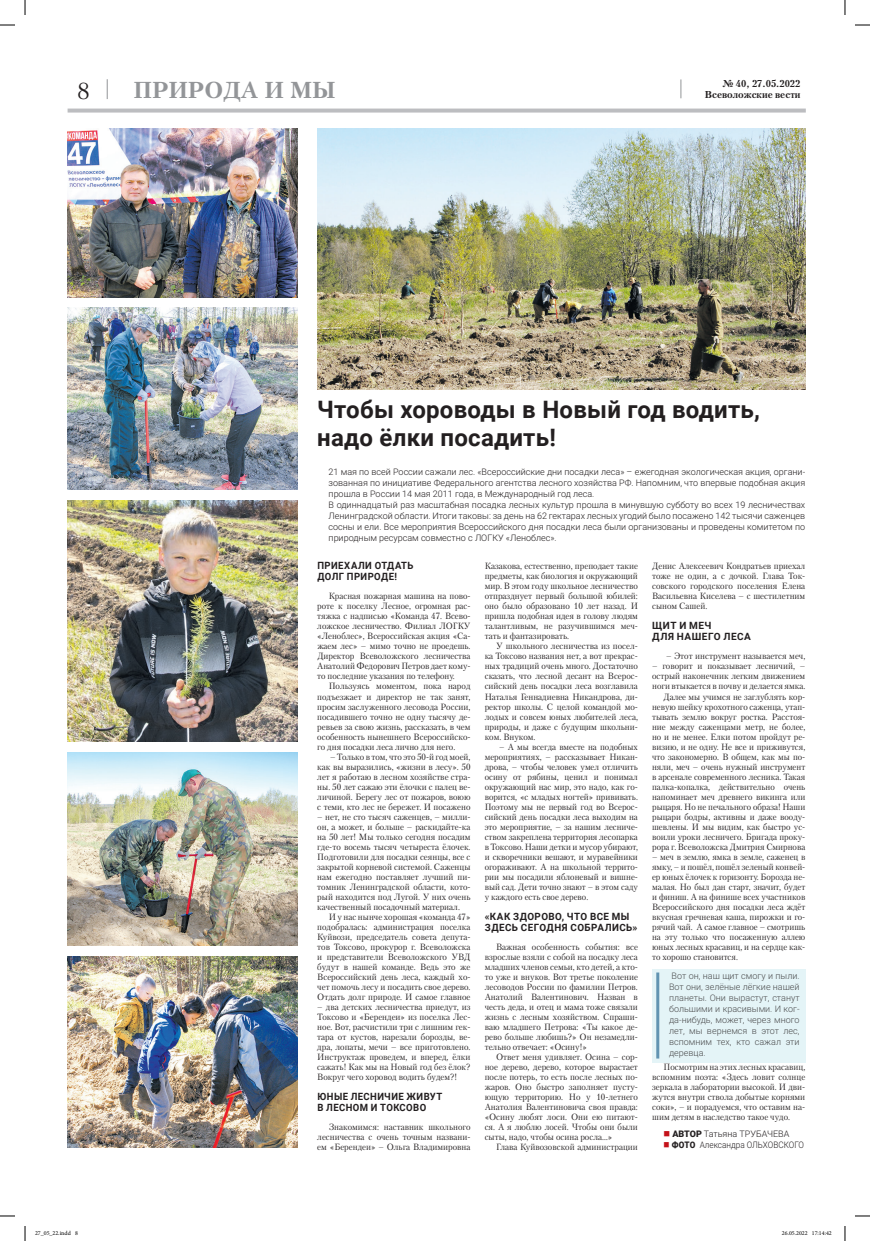
<style>
.page{position:relative;width:870px;height:1241px;background:#fff}
.page>*{position:absolute;margin:0;border:0;box-sizing:border-box;transform-origin:0 0}
.t1{font:700 24px/28px "Roboto";letter-spacing:.01em;color:#231f20}
.t2{font:700 23px "Petersburg C";color:#939598}
.t3{font:23px "Petersburg C";color:#231f20}
.t4{font:700 10px/11px "Roboto";letter-spacing:.045em;color:#231f20}
.t5{font:700 10px/11px "Roboto";letter-spacing:.045em;color:#231f20;scale:.95 1}
.t6{font:700 10px "Petersburg C";color:#231f20}
.t7{font:9px/10px "Petersburg C";color:#231f20;text-align:justify;scale:.95 1}
.t8{font:9px/10px "Petersburg C";color:#231f20;text-align:justify;scale:.94 1}
.t9{font:300 9px/11px "Roboto";color:#231f20}
.t10{font:300 9px/11px "Roboto";color:#4b4c4d;text-align:justify}
.t11{font:300 9px "Roboto";color:#231f20;scale:.91 1}
.t12{font:6px "Minion Pro";color:#000}
.s1{color:#c4121a}
.s2{font-weight:900}
</style>
<div class="page">
<svg style="left:68px;top:109px;width:737px;height:4px;background:#c3c4c6"></svg>
<svg style="left:107px;top:79px;width:1px;height:20px"></svg>
<svg style="left:680px;top:79px;width:1px;height:19px"></svg>
<div style="left:652px;top:968px;width:153px;height:94px;background:#e4f4f7"></div>
<hr style="left:656px;top:972px;width:3px;height:86px;background:#6294b2">
<img style="left:317px;top:129px;width:488px;height:261px">
<img style="left:68px;top:501px;width:229px;height:240px">
<img style="left:68px;top:129px;width:229px;height:168px">
<img style="left:68px;top:752px;width:229px;height:193px">
<img style="left:68px;top:307px;width:229px;height:183px">
<img style="left:68px;top:956px;width:229px;height:192px">
<svg style="left:0;top:24px;width:15px;height:2px"></svg>
<svg style="left:855px;top:24px;width:14px;height:2px"></svg>
<svg style="left:0;top:1215px;width:15px;height:1px"></svg>
<svg style="left:855px;top:1215px;width:14px;height:1px"></svg>
<svg style="left:24px;top:0;width:2px;height:15px"></svg>
<svg style="left:24px;top:1226px;width:2px;height:15px"></svg>
<svg style="left:844px;top:0;width:1px;height:15px"></svg>
<svg style="left:844px;top:1226px;width:1px;height:15px"></svg>
<h2 class="t3" style="left:77px;top:77px;width:14px">8</h2>
<p class="t6" style="left:721px;top:77px;width:80px">№ 40, 27.05.2022</p>
<h2 class="t2" style="left:133px;top:76px;width:203px">ПРИРОДА И МЫ</h2>
<p class="t6" style="left:704px;top:88px;width:97px">Всеволожские вести</p>
<h1 class="t1" style="left:317px;top:395px;width:444px">Чтобы хороводы в Новый год водить, надо ёлки посадить!</h1>
<p class="t9" style="left:328px;top:465px;width:478px">21 мая по всей России сажали лес. «Всероссийские дни посадки леса» – ежегодная экологическая акция, органи&shy;зованная по инициативе Федерального агентства лесного хозяйства РФ. Напомним, что впервые подобная акция прошла в России 14 мая 2011 года, в Международный год леса.<br>В одиннадцатый раз масштабная посадка лесных культур прошла в минувшую субботу во всех 19 лесничествах Ленинградской области. Итоги таковы: за день на 62 гектарах лесных угодий было посажено 142 тысячи саженцев сосны и ели. Все мероприятия Всероссийского дня посадки леса были организованы и проведены комитетом по природным ресурсам совместно с ЛОГКУ «Леноблес».</p>
<p class="t5" style="left:317px;top:560px;width:102px">ПРИЕХАЛИ ОТДАТЬ<br>ДОЛГ ПРИРОДЕ!</p>
<p class="t8" style="left:317px;top:591px;width:164px;text-indent:11px">Красная пожарная машина на пово&shy;роте к поселку Лесное, огромная рас&shy;тяжка с надписью «Команда 47. Всево&shy;ложское лесничество. Филиал ЛОГКУ «Леноблес», Всероссийская акция «Са&shy;жаем лес» – мимо точно не проедешь.<br>Директор Всеволожского лесничества Анатолий Федорович Петров дает кому&shy;то последние указания по телефону.</p>
<p class="t7" style="left:317px;top:681px;width:163px;text-indent:11px">Пользуясь моментом, пока народ подъезжает и директор не так занят, просим заслуженного лесовода России, посадившего точно не одну тысячу де&shy;ревьев за свою жизнь, рассказать, в чем особенность нынешнего Всероссийско&shy;го дня посадки леса лично для него.</p>
<p class="t7" style="left:317px;top:751px;width:163px;text-indent:13px">– Только в том, что это 50-й год моей, как вы выразились, «жизни в лесу». 50 лет я работаю в лесном хозяйстве стра&shy;ны. 50 лет сажаю эти ёлочки с палец ве&shy;личиной. Берегу лес от пожаров, воюю с теми, кто лес не бережет. И посажено</p>
<p class="t7" style="left:317px;top:811px;width:163px">– нет, не сто тысяч саженцев, – милли&shy;он, а может, и больше – раскидайте-ка на 50 лет! Мы только сегодня посадим где-то восемь тысяч четыреста ёлочек.<br>Подготовили для посадки сеянцы, все с закрытой корневой системой. Саженцы нам ежегодно поставляет лучший пи&shy;томник Ленинградской области, кото&shy;рый находится под Лугой. У них очень качественный посадочный материал.</p>
<p class="t7" style="left:317px;top:911px;width:163px;text-indent:11px">И у нас нынче хорошая «команда 47» подобралась: администрация поселка Куйвози, председатель совета депута&shy;тов Токсово, прокурор г. Всеволожска и представители Всеволожского УВД будут в нашей команде. Ведь это же Всероссийский день леса, каждый хо&shy;чет помочь лесу и посадить свое дерево.<br>Отдать долг природе. И самое главное</p>
<p class="t7" style="left:317px;top:1001px;width:163px">– два детских лесничества приедут, из Токсово и «Берендеи» из поселка Лес&shy;ное. Вот, расчистили три с лишним гек&shy;тара от кустов, нарезали борозды, ве&shy;дра, лопаты, мечи – все приготовлено.<br>Инструктаж проведем, и вперед, ёлки сажать! Как мы на Новый год без ёлок?<br>Вокруг чего хоровод водить будем?!</p>
<p class="t5" style="left:317px;top:1090px;width:133px">ЮНЫЕ ЛЕСНИЧИЕ ЖИВУТ<br>В ЛЕСНОМ И ТОКСОВО</p>
<p class="t7" style="left:317px;top:1121px;width:163px;text-indent:11px">Знакомимся: наставник школьного лесничества с очень точным названи&shy;ем «Берендеи» – Ольга Владимировна</p>
<p class="t7" style="left:484px;top:561px;width:163px">Казакова, естественно, преподает такие предметы, как биология и окружающий мир. В этом году школьное лесничество отпразднует первый большой юбилей: оно было образовано 10 лет назад. И пришла подобная идея в голову людям талантливым, не разучившимся меч&shy;тать и фантазировать.</p>
<p class="t7" style="left:484px;top:641px;width:163px;text-indent:11px">У школьного лесничества из посел&shy;ка Токсово названия нет, а вот прекрас&shy;ных традиций очень много. Достаточно сказать, что лесной десант на Всерос&shy;сийский день посадки леса возглавила Наталья Геннадиевна Никандрова, ди&shy;ректор школы. С целой командой мо&shy;лодых и совсем юных любителей леса, природы, и даже с будущим школьни&shy;ком. Внуком.</p>
<p class="t8" style="left:484px;top:741px;width:164px;text-indent:15px">– А мы всегда вместе на подобных мероприятиях, – рассказывает Никан&shy;дрова, – чтобы человек умел отличить осину от рябины, ценил и понимал окружающий нас мир, это надо, как го&shy;ворится, «с младых ногтей» прививать.<br>Поэтому мы не первый год во Всерос&shy;сийский день посадки леса выходим на это мероприятие, – за нашим лесниче&shy;ством закреплена территория лесопарка в Токсово. Наши детки и мусор убирают, и скворечники вешают, и муравейники огораживают. А на школьной террито&shy;рии мы посадили яблоневый и вишне&shy;вый сад. Дети точно знают – в этом саду у каждого есть свое дерево.</p>
<p class="t4" style="left:484px;top:910px;width:154px">«КАК ЗДОРОВО, ЧТО ВСЕ МЫ<br>ЗДЕСЬ СЕГОДНЯ СОБРАЛИСЬ»</p>
<p class="t7" style="left:484px;top:941px;width:163px;text-indent:11px">Важная особенность события: все взрослые взяли с собой на посадку леса младших членов семьи, кто детей, а кто&shy;то уже и внуков. Вот третье поколение лесоводов России по фамилии Петров.<br>Анатолий Валентинович. Назван в честь деда, и отец и мама тоже связали жизнь с лесным хозяйством. Спраши&shy;ваю младшего Петрова: «Ты какое де&shy;рево больше любишь?» Он незамедли&shy;тельно отвечает: «Осину!»</p>
<p class="t7" style="left:484px;top:1051px;width:163px;text-indent:11px">Ответ меня удивляет. Осина – сор&shy;ное дерево, дерево, которое вырастает после потерь, то есть после лесных по&shy;жаров. Оно быстро заполняет пусту&shy;ющую территорию. Но у 10-летнего Анатолия Валентиновича своя правда: «Осину любят лоси. Они ею питают&shy;ся. А я люблю лосей. Чтобы они были сыты, надо, чтобы осина росла…»</p>
<p class="t7" style="left:496px;top:1141px;width:151px">Глава Куйвозовской администрации</p>
<p class="t7" style="left:652px;top:561px;width:163px">Денис Алексеевич Кондратьев приехал тоже не один, а с дочкой. Глава Ток&shy;совского городского поселения Елена Васильевна Киселева – с шестилетним сыном Сашей.</p>
<p class="t4" style="left:652px;top:620px;width:100px">ЩИТ И МЕЧ<br>ДЛЯ НАШЕГО ЛЕСА</p>
<p class="t7" style="left:665px;top:651px;width:148px">– Этот инструмент называется меч,</p>
<p class="t7" style="left:652px;top:661px;width:163px;text-align:right">– говорит и показывает лесничий, – острый наконечник легким движением ноги втыкается в почву и делается ямка.<br>Далее мы учимся не заглублять кор&shy;невую шейку крохотного саженца, утап&shy;тывать землю вокруг ростка. Расстоя&shy;ние между саженцами метр, не более, но и не менее. Елки потом пройдут ре&shy;визию, и не одну. Не все и приживутся, что закономерно. В общем, как мы по&shy;няли, меч – очень нужный инструмент в арсенале современного лесника. Такая палка-копалка, действительно очень напоминает меч древнего викинга или рыцаря. Но не печального образа! Наши рыцари бодры, активны и даже вооду&shy;шевлены. И мы видим, как быстро ус&shy;воили уроки лесничего. Бригада проку&shy;рора г. Всеволожска Дмитрия Смирнова</p>
<p class="t8" style="left:652px;top:851px;width:164px">– меч в землю, ямка в земле, саженец в ямку, – и пошёл, пошёл зеленый конвей&shy;ер юных ёлочек к горизонту. Борозда не&shy;малая. Но был дан старт, значит, будет и финиш. А на финише всех участников Всероссийского дня посадки леса ждёт вкусная гречневая каша, пирожки и го&shy;рячий чай. А самое главное – смотришь на эту только что посаженную аллею юных лесных красавиц, и на сердце как&shy;то хорошо становится.</p>
<p class="t10" style="left:669px;top:970px;width:132px">Вот он, наш щит смогу и пыли.<br>Вот они, зелёные лёгкие нашей планеты. Они вырастут, станут большими и красивыми. И ког&shy;да-нибудь, может, через много лет, мы вернемся в этот лес, вспомним тех, кто сажал эти деревца.</p>
<p class="t7" style="left:652px;top:1061px;width:163px;text-indent:11px">Посмотрим на этих лесных красавиц, вспомним поэта: «Здесь ловит солнце зеркала в лаборатории высокой. И дви&shy;жутся внутри ствола добытые корнями соки», – и порадуемся, что оставим на&shy;шим детям в наследство такое чудо.</p>
<p class="t9" style="left:663px;top:1127px;width:127px"><span class="s1">■</span> <span class="s2">АВТОР</span> Татьяна ТРУБАЧЕВА</p>
<p class="t11" style="left:663px;top:1138px;width:156px"><span class="s1">■</span> <span class="s2">ФОТО</span> Александра ОЛЬХОВСКОГО</p>
<p class="t12" style="left:35px;top:1229px;width:44px">27_05_22.indd 8</p>
<p class="t12" style="left:781px;top:1229px;width:51px">26.05.2022 17:14:42</p>
</div>
